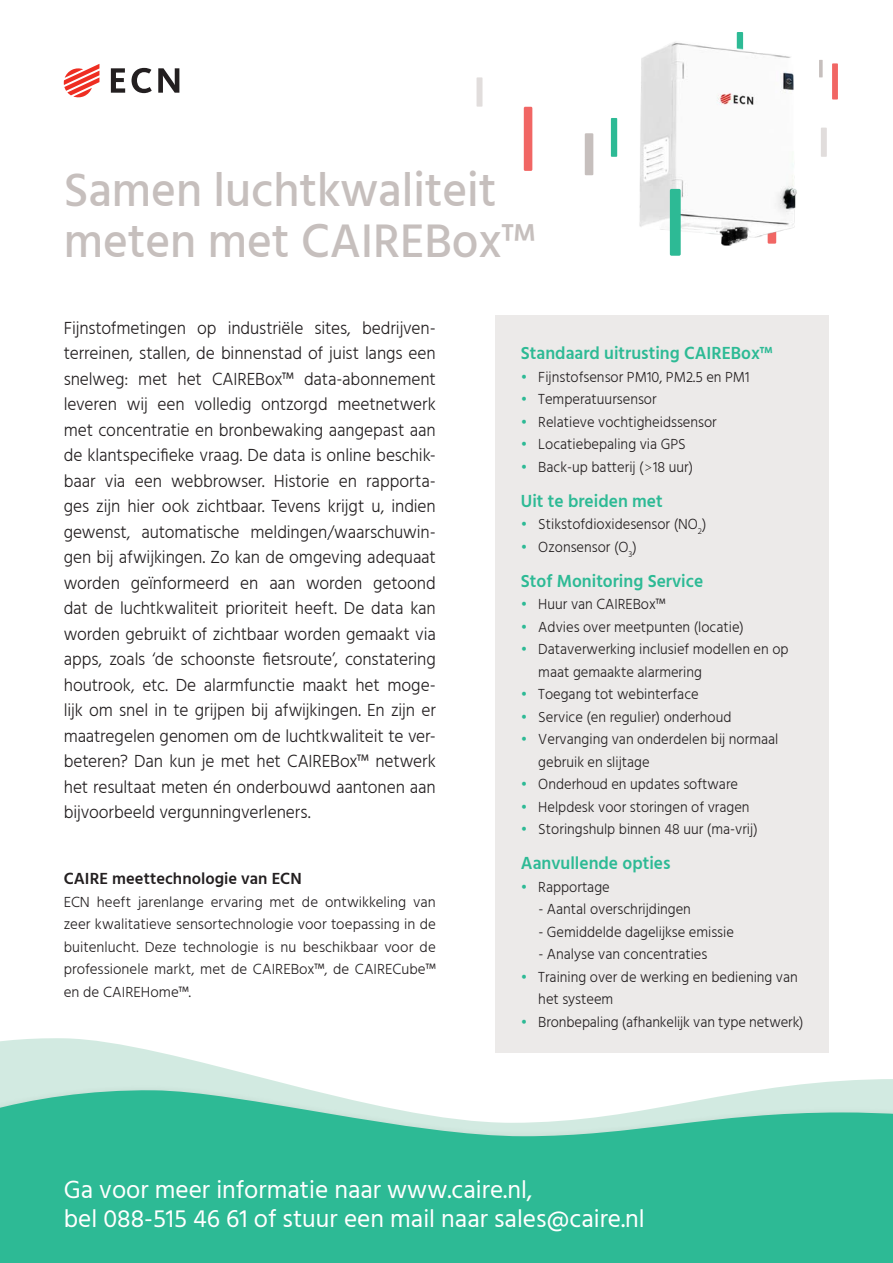
<style>
.page{position:relative;width:893px;height:1263px;background:#fff}
.page>*{position:absolute;margin:0;border:0;box-sizing:border-box;transform-origin:0 0}
.t1{font:500 48.3px/50.2px "Hind";color:#c6bfbd}
.t2{font:25.35px/29.1px "Hind";color:#fff}
.t3{font:300 18px/25.5px "Hind";letter-spacing:-.005em;color:#231f20;text-align:justify}
.t4{font:600 18px "Hind";color:#2dba95}
.t5{font:600 16.5px "Hind";color:#231f20}
.t6{font:300 15px/22.5px "Hind";color:#231f20}
.s1{color:#2dba95}
.s2{font-family:"Segoe UI"}
</style>
<div class="page">
<svg style="left:0;top:1038px;width:893px;height:47px"></svg>
<div style="left:0;top:1085px;width:893px;height:178px;background:#231f20;opacity:.3"></div>
<svg style="left:0;top:1089px;width:893px;height:174px;background:#47c2a1"></svg>
<img style="left:523px;top:32px;width:303px;height:224px">
<div style="left:670px;top:189px;width:11px;height:67px;background:#2dba95;border-radius:2px"></div>
<div style="left:611px;top:118px;width:6px;height:39px;background:#2dba95"></div>
<div style="left:524px;top:107px;width:8px;height:64px;background:#f16664;border-radius:2px"></div>
<div style="left:832px;top:63px;width:6px;height:37px;background:#f16664"></div>
<div style="left:585px;top:133px;width:8px;height:42px;background:#c6bfbd"></div>
<div style="left:477px;top:77px;width:5px;height:30px;background:#e1dddc"></div>
<div style="left:821px;top:128px;width:6px;height:29px;background:#e1dddc"></div>
<svg style="left:819px;top:60px;width:4px;height:17px"></svg>
<div style="left:495px;top:315px;width:334px;height:737px;background:#eceae9"></div>
<svg style="left:64px;top:64px;width:35px;height:33px"></svg>
<svg style="left:111px;top:68px;width:14px;height:25px"></svg>
<svg style="left:132px;top:68px;width:20px;height:25px"></svg>
<svg style="left:158px;top:68px;width:21px;height:25px"></svg>
<p class="t1" style="left:64px;top:168px;width:473px">Samen luchtkwaliteit meten met CAIREBox™</p>
<p class="t3" style="left:64px;top:316px;width:374px">Fijnstofmetingen op industriële sites, bedrijven&shy;terreinen, stallen, de binnenstad of juist langs een snelweg: met het CAIREBox™ data-abonnement leveren wij een volledig ontzorgd meetnetwerk met concentratie en bronbewaking aangepast aan de klantspecifieke vraag. De data is online beschik&shy;baar via een webbrowser. Historie en rapporta&shy;ges zijn hier ook zichtbaar. Tevens krijgt u, indien gewenst, automatische meldingen/waarschuwin&shy;gen bij afwijkingen. Zo kan de omgeving adequaat worden geïnformeerd en aan worden getoond dat de luchtkwaliteit prioriteit heeft. De data kan worden gebruikt of zichtbaar worden gemaakt via apps, zoals ‘de schoonste fietsroute’, constatering houtrook, etc. De alarmfunctie maakt het moge&shy;lijk om snel in te grijpen bij afwijkingen. En zijn er maatregelen genomen om de luchtkwaliteit te ver&shy;beteren? Dan kun je met het CAIREBox™ netwerk het resultaat meten én onderbouwd aantonen aan bijvoorbeeld vergunningverleners.</p>
<p class="t5" style="left:64px;top:867px;width:239px">CAIRE meettechnologie van ECN</p>
<p class="t6" style="left:64px;top:891px;width:374px;text-align:justify">ECN heeft jarenlange ervaring met de ontwikkeling van zeer kwalitatieve sensortechnologie voor toepassing in de buitenlucht. Deze technologie is nu beschikbaar voor de professionele markt, met de CAIREBox™, de CAIRECube™ en de CAIREHome™.</p>
<p class="t4" style="left:521px;top:341px;width:253px">Standaard uitrusting CAIREBox™</p>
<p class="t6" style="left:521px;top:366px;width:230px"><span class="s1">•</span> Fijnstofsensor PM10, PM2.5 en PM1</p>
<p class="t6" style="left:521px;top:389px;width:137px"><span class="s1">•</span> Temperatuursensor</p>
<p class="t6" style="left:521px;top:411px;width:197px"><span class="s1">•</span> Relatieve vochtigheidssensor</p>
<p class="t6" style="left:521px;top:434px;width:166px"><span class="s1">•</span> Locatiebepaling via GPS</p>
<p class="t6" style="left:521px;top:456px;width:174px"><span class="s1">•</span> Back-up batterij (<span class="s2">&gt;</span>18 uur)</p>
<p class="t4" style="left:521px;top:488px;width:143px">Uit te breiden met</p>
<p class="t6" style="left:521px;top:514px;width:187px"><span class="s1">•</span> Stikstofdioxidesensor (NO<sub>2</sub>)</p>
<p class="t6" style="left:521px;top:536px;width:117px"><span class="s1">•</span> Ozonsensor (O<sub>3</sub>)</p>
<p class="t4" style="left:521px;top:568px;width:184px">Stof Monitoring Service</p>
<p class="t6" style="left:521px;top:594px;width:146px"><span class="s1">•</span> Huur van CAIREBox™</p>
<p class="t6" style="left:521px;top:616px;width:225px"><span class="s1">•</span> Advies over meetpunten (locatie)</p>
<p class="t6" style="left:538px;top:639px;width:252px;text-indent:-17px"><span class="s1">•</span> Dataverwerking inclusief modellen en op maat gemaakte alarmering</p>
<p class="t6" style="left:521px;top:684px;width:179px"><span class="s1">•</span> Toegang tot webinterface</p>
<p class="t6" style="left:521px;top:706px;width:212px"><span class="s1">•</span> Service (en regulier) onderhoud</p>
<p class="t6" style="left:538px;top:729px;width:242px;text-indent:-17px"><span class="s1">•</span> Vervanging van onderdelen bij normaal gebruik en slijtage</p>
<p class="t6" style="left:521px;top:774px;width:219px"><span class="s1">•</span> Onderhoud en updates software</p>
<p class="t6" style="left:521px;top:796px;width:230px"><span class="s1">•</span> Helpdesk voor storingen of vragen</p>
<p class="t6" style="left:521px;top:819px;width:238px"><span class="s1">•</span> Storingshulp binnen 48 uur (ma-vrij)</p>
<p class="t4" style="left:521px;top:850px;width:151px">Aanvullende opties</p>
<p class="t6" style="left:521px;top:876px;width:90px"><span class="s1">•</span> Rapportage</p>
<p class="t6" style="left:538px;top:899px;width:154px">- Aantal overschrijdingen</p>
<p class="t6" style="left:538px;top:921px;width:197px">- Gemiddelde dagelijkse emissie</p>
<p class="t6" style="left:538px;top:944px;width:171px">- Analyse van concentraties</p>
<p class="t6" style="left:538px;top:966px;width:261px;text-indent:-17px"><span class="s1">•</span> Training over de werking en bediening van het systeem</p>
<p class="t6" style="left:521px;top:1011px;width:284px"><span class="s1">•</span> Bronbepaling (afhankelijk van type netwerk)</p>
<p class="t2" style="left:64px;top:1176px;width:583px">Ga voor meer informatie naar www.caire.nl,<br>bel 088-515 46 61 of stuur een mail naar sales@caire.nl</p>
</div>
